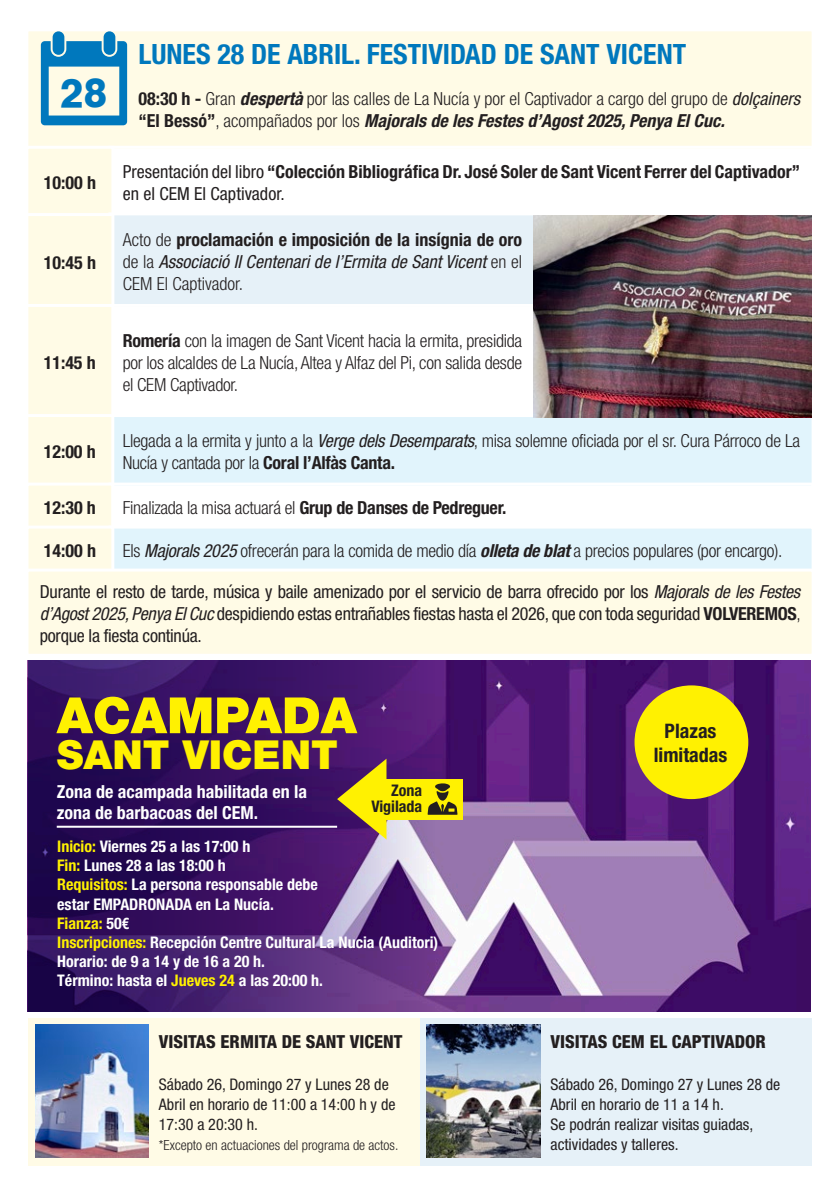
<style>
.page{position:relative;width:840px;height:1191px;background:#fff}
.page>*{position:absolute;margin:0;border:0;box-sizing:border-box;transform-origin:0 0}
.t1{font:900 50px "Helvetica Neue";color:#fff101}
.t2{font:900 40px "Helvetica Neue";color:#fff101}
.t3{font:40px "Helba Black DB Normal";color:#0078bd}
.t4{font:700 condensed 28px "Helvetica Neue";color:#0078bd}
.t5{font:700 condensed 20px "Helvetica Neue";color:#231f20}
.t6{font:300 condensed 18px/22px "Helvetica Neue";letter-spacing:-.015em;color:#231f20}
.t7{font:condensed 18px/22px "Helvetica Neue";letter-spacing:-.015em;color:#231f20;text-align:justify}
.t8{font:700 condensed 18px/22px "Helvetica Neue";color:#231f20}
.t9{font:italic condensed 18px/22px "Helvetica Neue";color:#231f20;text-align:justify}
.t10{font:700 condensed 18px/21.6px "Helvetica Neue";color:#fff}
.t11{font:800 condensed 18px "Helvetica Neue";color:#231f20}
.t12{font:700 condensed 16px "Helvetica Neue";color:#fff}
.t13{font:condensed 16px/20px "Helvetica Neue";color:#231f20}
.t14{font:700 condensed 16px "Helvetica Neue";color:#231f20}
.t15{font:700 condensed 16px "Helvetica Neue";color:#fff101}
.t16{font:300 condensed 14px "Helvetica Neue";color:#231f20}
.s1{font-weight:700}
.s2{font-weight:700;font-style:italic}
.s3{font-weight:400;font-style:italic}
.s4{font-weight:400}
.s5{font-weight:300;font-style:normal}
.s6{font-weight:700;font-style:normal}
.s7{font-style:italic}
.s8{font-weight:300}
.s9{color:#fff101}
.s10{color:#fff}
</style>
<div class="page">
<div style="left:28px;top:31px;width:784px;height:113px;background:#fffbe6"></div>
<svg style="left:28px;top:144px;width:784px;height:423px"></svg>
<div style="left:28px;top:567px;width:784px;height:87px;background:#fffbe6"></div>
<img style="left:27px;top:661px;width:783px;height:350px">
<svg style="left:28px;top:661px;width:406px;height:350px;background:#411c6a"></svg>
<div style="left:634px;top:685px;width:113px;height:114px;background:#fff101;border-radius:50%"></div>
<div style="left:371px;top:778px;width:91px;height:41px;background:#fff101"></div>
<svg style="left:337px;top:758px;width:120px;height:81px"></svg>
<hr style="left:57px;top:825px;width:280px;height:2px;background:#fff">
<div style="left:103px;top:31px;width:12px;height:24px;background:#0078bd;border-radius:6px"></div>
<div style="left:53px;top:31px;width:11px;height:24px;background:#0078bd;border-radius:6px"></div>
<svg style="left:41px;top:41px;width:86px;height:84px;background:#7fb9d1"></svg>
<img style="left:533px;top:215px;width:278px;height:202px">
<div style="left:28px;top:1018px;width:392px;height:147px;background:#fffbe6"></div>
<img style="left:35px;top:1024px;width:114px;height:133px">
<div style="left:420px;top:1018px;width:391px;height:147px;background:#e6f1f8"></div>
<img style="left:426px;top:1024px;width:114px;height:133px">
<p class="t3" style="left:61px;top:68px;width:48px">28</p>
<p class="t8" style="left:44px;top:171px;width:54px">10:00 h</p>
<p class="t8" style="left:44px;top:251px;width:54px">10:45 h</p>
<p class="t8" style="left:44px;top:351px;width:54px">11:45 h</p>
<p class="t8" style="left:44px;top:440px;width:54px">12:00 h</p>
<p class="t4" style="left:138px;top:38px;width:549px">LUNES 28 DE ABRIL. FESTIVIDAD DE SANT VICENT</p>
<p class="t6" style="left:138px;top:88px;width:663px"><span class="s1">08:30 h -</span> Gran <span class="s2">despertà</span> por las calles de La Nucía y por el Captivador a cargo del grupo de <span class="s3">dolçainers </span><span class="s1">“El Bessó”</span>, acompañados por los <span class="s2">Majorals de les Festes d’Agost 2025, Penya El Cuc.</span></p>
<p class="t8" style="left:123px;top:161px;width:678px"><span class="s4">Presentación del libro</span> “Colección Bibliográfica Dr. José Soler de Sant Vicent Ferrer del Captivador” <span class="s4">en el CEM El Captivador.</span></p>
<p class="t9" style="left:123px;top:229px;width:400px"><span class="s5">Acto de</span> <span class="s6">proclamación e imposición de la insígnia de oro </span><span class="s5">de la</span> Associació II Centenari de l’Ermita de Sant Vicent <span class="s5">en el CEM El Captivador.</span></p>
<p class="t6" style="left:123px;top:330px;width:401px;text-align:justify"><span class="s1">Romería</span> con la imagen de Sant Vicent hacia la ermita, presidida por los alcaldes de La Nucía, Altea y Alfaz del Pi, con salida desde el CEM Captivador.</p>
<p class="t6" style="left:123px;top:430px;width:678px">Llegada a la ermita y junto a la <span class="s3">Verge dels Desemparats</span>, misa solemne oficiada por el sr. Cura Párroco de La<br>Nucía y cantada por la <span class="s1">Coral l’Alfàs Canta.</span></p>
<p class="t8" style="left:44px;top:496px;width:54px">12:30 h</p>
<p class="t6" style="left:123px;top:497px;width:385px">Finalizada la misa actuará el <span class="s1">Grup de Danses de Pedreguer.</span></p>
<p class="t8" style="left:44px;top:539px;width:54px">14:00 h</p>
<p class="t6" style="left:123px;top:540px;width:660px">Els <span class="s3">Majorals 2025</span> ofrecerán para la comida de medio día <span class="s2">olleta de blat</span> a precios populares (por encargo).</p>
<p class="t7" style="left:40px;top:580px;width:762px">Durante el resto de tarde, música y baile amenizado por el servicio de barra ofrecido por los <span class="s7">Majorals de les Festes d’Agost 2025, Penya El Cuc</span> despidiendo estas entrañables fiestas hasta el 2026, que con toda seguridad <span class="s1">VOLVEREMOS</span><span class="s8">, </span>porque la fiesta continúa.</p>
<p class="t1" style="left:57px;top:685px;width:301px">ACAMPADA</p>
<p class="t2" style="left:57px;top:731px;width:282px">SANT VICENT</p>
<p class="t10" style="left:57px;top:780px;width:252px">Zona de acampada habilitada en la zona de barbacoas del CEM.</p>
<p class="t14" style="left:391px;top:780px;width:33px">Zona</p>
<p class="t14" style="left:371px;top:796px;width:52px">Vigilada</p>
<p class="t12" style="left:57px;top:836px;width:195px"><span class="s9">Inicio:</span> Viernes 25 a las 17:00 h</p>
<p class="t12" style="left:57px;top:855px;width:170px"><span class="s9">Fin:</span> Lunes 28 a las 18:00 h</p>
<p class="t12" style="left:57px;top:875px;width:262px"><span class="s9">Requisitos:</span> La persona responsable debe</p>
<p class="t12" style="left:57px;top:894px;width:218px">estar EMPADRONADA en La Nucía.</p>
<p class="t15" style="left:57px;top:913px;width:74px">Fianza: <span class="s10">50€</span></p>
<p class="t12" style="left:57px;top:932px;width:382px"><span class="s9">Inscripciones:</span> Recepción Centre Cultural La Nucia (Auditori)</p>
<p class="t12" style="left:57px;top:951px;width:209px">Horario: de 9 a 14 y de 16 a 20 h.</p>
<p class="t12" style="left:57px;top:971px;width:267px">Término: hasta el <span class="s9">Jueves 24</span> a las 20:00 h.</p>
<p class="t11" style="left:159px;top:1030px;width:245px">VISITAS ERMITA DE SANT VICENT</p>
<p class="t13" style="left:159px;top:1074px;width:238px">Sábado 26, Domingo 27 y Lunes 28 de<br>Abril en horario de 11:00 a 14:00 h y de<br>17:30 a 20:30 h.</p>
<p class="t16" style="left:159px;top:1137px;width:241px">*Excepto en actuaciones del programa de actos.</p>
<p class="t5" style="left:664px;top:719px;width:53px">Plazas</p>
<p class="t5" style="left:653px;top:743px;width:75px">limitadas</p>
<p class="t11" style="left:550px;top:1030px;width:217px">VISITAS CEM EL CAPTIVADOR</p>
<p class="t13" style="left:550px;top:1074px;width:231px">Sábado 26, Domingo 27 y Lunes 28 de<br>Abril en horario de 11 a 14 h.</p>
<p class="t13" style="left:550px;top:1114px;width:204px">Se podrán realizar visitas guiadas, actividades y talleres.</p>
</div>
